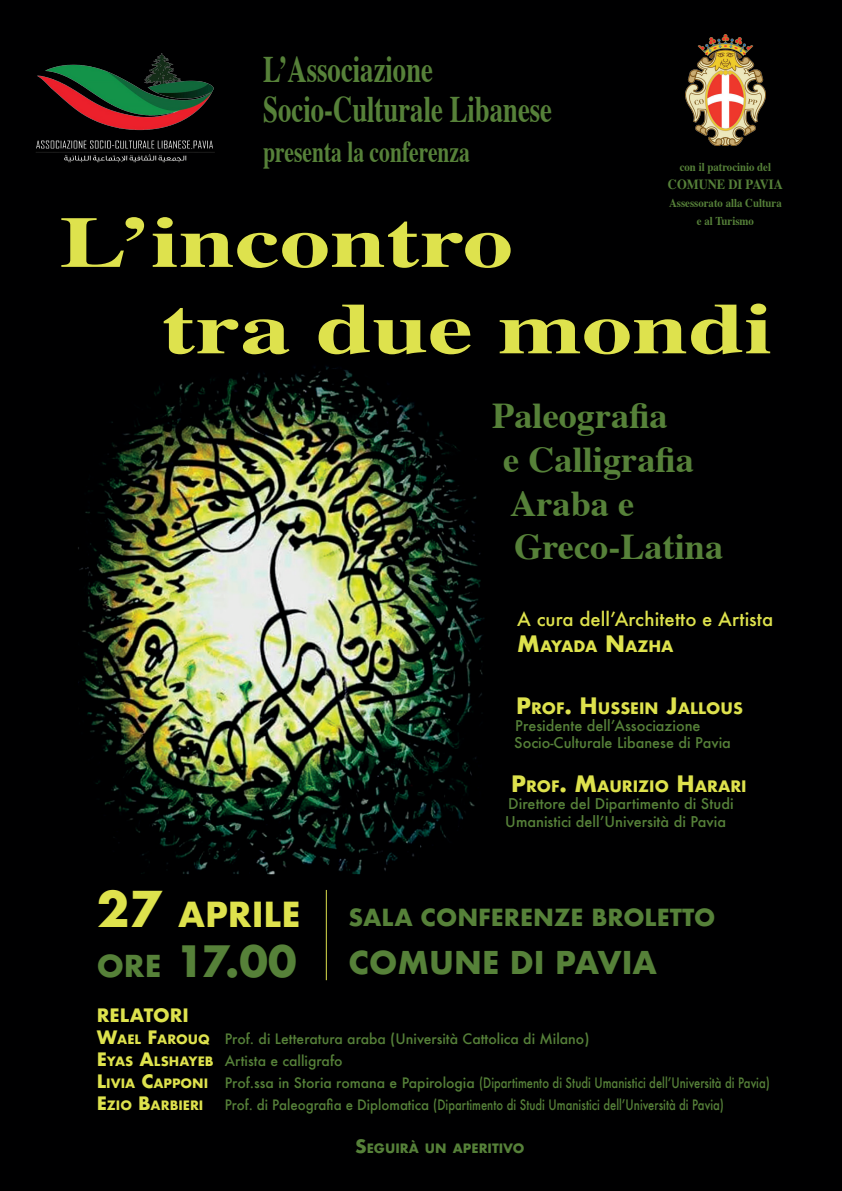
<style>
.page{position:relative;width:842px;height:1191px;background:#000001}
.page>*{position:absolute;margin:0;border:0;box-sizing:border-box;transform-origin:0 0}
.t1{font:700 72px/86.4px "Times";color:#dee24d;scale:1.4 1}
.t2{font:700 42px "Futura";color:#568139}
.t3{font:700 37.4px/40.1px "Times";color:#568139;scale:.71 1}
.t4{font:700 36.3px "Times";color:#568139}
.t5{font:700 33.6px "Futura";color:#dee24d}
.t6{font:700 30.6px "Futura";color:#568139}
.t7{font:700 30.2px "Times";color:#568139;scale:.71 1}
.t8{font:700 23px "Futura";color:#568139}
.t9{font:500 18.6px "Futura";color:#dee24d}
.t10{font:700 18px "Futura";color:#dee24d}
.t11{font:700 15.4px "Futura";color:#dee24d}
.t12{font:500 14.4px/17.3px "Futura";color:#568139}
.t13{font:500 14px/22px "Futura";color:#568139}
.t14{font:500 14px "Futura";color:#568139;scale:.95 1}
.t15{font:700 14px "Times";color:#568139;scale:.9 1}
.t16{font:700 12.6px "Futura";color:#568139}
.t17{font:700 12.6px "Futura";color:#dee24d}
.t18{font:700 12px/18px "Times";color:#568139;text-align:center;scale:.9 1}
.s1{font-size:22px}
.s2{font-size:48px}
.s3{font-size:29.4px}
.s4{font-weight:700;font-size:18px;color:#dee24d}
.s5{font-weight:700;font-size:12.6px;color:#dee24d}
.s6{font-size:18px}
</style>
<div class="page">
<img style="left:78px;top:366px;width:406px;height:615px">
<img style="left:36px;top:53px;width:179px;height:110px">
<img style="left:685px;top:34px;width:80px;height:111px">
<hr style="left:326px;top:890px;width:1px;height:90px;background:#dee24d">
<h3 class="t3" style="left:263px;top:45px;width:408px">L’Associazione<br>Socio-Culturale Libanese</h3>
<h3 class="t7" style="left:263px;top:123px;width:293px">presenta la conferenza</h3>
<p class="t18" style="left:680px;top:157px;width:103px">con il patrocinio del</p>
<p class="t15" style="left:668px;top:171px;width:129px">COMUNE DI PAVIA</p>
<p class="t18" style="left:669px;top:193px;width:127px">Assessorato alla Cultura e al Turismo</p>
<h1 class="t1" style="left:162px;top:192px;width:438px;text-indent:-103px">L’incontro<br>tra due mondi</h1>
<h3 class="t4" style="left:492px;top:381px;width:177px">Paleografia</h3>
<h3 class="t4" style="left:503px;top:425px;width:192px">e Calligrafia</h3>
<h3 class="t4" style="left:510px;top:468px;width:125px">Araba e</h3>
<h3 class="t4" style="left:514px;top:512px;width:211px">Greco-Latina</h3>
<h3 class="t9" style="left:517px;top:606px;width:257px">A cura dell’Architetto e Artista</h3>
<p class="t11" style="left:517px;top:635px;width:158px"><span class="s1">M</span>AYADA <span class="s1">N</span>AZHA</p>
<h3 class="t5" style="left:97px;top:890px;width:205px"><span class="s2">27</span> APRILE</h3>
<h2 class="t2" style="left:97px;top:931px;width:201px"><span class="s3">ORE</span> 17.00</h2>
<p class="t11" style="left:516px;top:696px;width:228px"><span class="s1">P</span>ROF<span class="s1">. H</span> USSEIN <span class="s1">J</span>ALLOUS</p>
<p class="t12" style="left:514px;top:716px;width:218px">Presidente dell’Associazione<br>Socio-Culturale Libanese di Pavia</p>
<p class="t11" style="left:511px;top:775px;width:237px"><span class="s1">P</span>ROF<span class="s1">. M</span>AURIZIO <span class="s1">H</span>ARARI</p>
<p class="t12" style="left:505px;top:795px;width:230px">Direttore del Dipartimento di Studi<br>Umanistici dell’Università di Pavia</p>
<h3 class="t8" style="left:348px;top:900px;width:368px">SALA CONFERENZE BROLETTO</h3>
<h3 class="t6" style="left:348px;top:940px;width:310px">COMUNE DI PAVIA</h3>
<p class="t10" style="left:97px;top:1002px;width:94px">RELATORI</p>
<p class="t13" style="left:97px;top:1027px;width:675px"><span class="s4">W</span><span class="s5">AEL</span> <span class="s4">F</span><span class="s5">AROUQ</span> Prof. di Letteratura araba (Università Cattolica di Milano)<br><span class="s4">E</span><span class="s5">YAS</span> <span class="s4">A</span><span class="s5">LSHAYEB</span> Artista e calligrafo<br><span class="s4">L</span><span class="s5">IVIA</span> <span class="s4">C</span><span class="s5">APPON I</span> Prof.ssa in Storia romana e Papirologia (Dipartimento di Studi Umanistici dell’Università di Pavia)</p>
<p class="t17" style="left:97px;top:1096px;width:108px"><span class="s6">E</span>ZIO <span class="s6">B</span>ARBIERI</p>
<p class="t14" style="left:225px;top:1095px;width:527px">Prof. di Paleografia e Diplomatica (Dipartimento di Studi Umanistici dell’Università di Pavia)</p>
<p class="t16" style="left:355px;top:1139px;width:171px"><span class="s6">S</span>EGUIRÀ UN APERITIVO</p>
</div>
